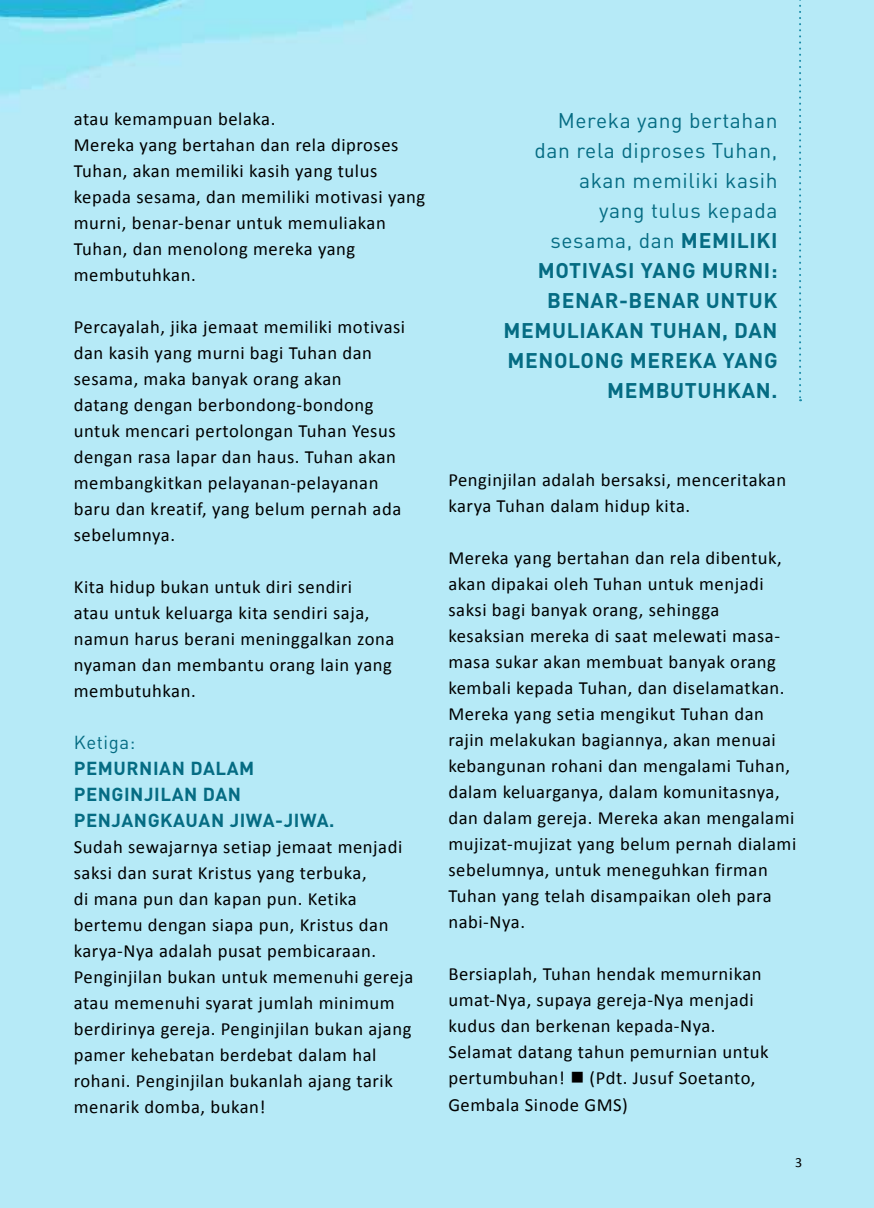
<style>
.page{position:relative;width:874px;height:1208px;background:#fff}
.page>*{position:absolute;margin:0;border:0;box-sizing:border-box;transform-origin:0 0}
.t1{font:700 21px/30px "DIN Pro";letter-spacing:.03em;color:#056c83;text-align:right}
.t2{font:18.6px/26px "Calibri";letter-spacing:.03em;color:#000}
.t3{font:700 18.6px/26px "DIN Pro";letter-spacing:.03em;color:#056c83}
.t4{font:18.6px "DIN Pro";letter-spacing:.03em;color:#056c83}
.t5{font:14px "Calibri";color:#000}
.s1{font-weight:400}
</style>
<div class="page">
<div style="left:0;top:0;width:873px;height:1208px;background:#b6eaf7"></div>
<svg style="left:798px;top:0;width:2px;height:401px"></svg>
<p class="t2" style="left:74px;top:105px;width:353px">atau kemampuan belaka.<br>Mereka yang bertahan dan rela diproses<br>Tuhan, akan memiliki kasih yang tulus kepada sesama, dan memiliki motivasi yang murni, benar-benar untuk memuliakan<br>Tuhan, dan menolong mereka yang membutuhkan.</p>
<p class="t2" style="left:74px;top:313px;width:333px">Percayalah, jika jemaat memiliki motivasi dan kasih yang murni bagi Tuhan dan sesama, maka banyak orang akan<br>datang dengan berbondong-bondong untuk mencari pertolongan Tuhan Yesus dengan rasa lapar dan haus. Tuhan akan membangkitkan pelayanan-pelayanan baru dan kreatif, yang belum pernah ada sebelumnya.</p>
<p class="t2" style="left:74px;top:573px;width:322px">Kita hidup bukan untuk diri sendiri<br>atau untuk keluarga kita sendiri saja, namun harus berani meninggalkan zona nyaman dan membantu orang lain yang membutuhkan.</p>
<p class="t4" style="left:74px;top:729px;width:63px">Ketiga:</p>
<p class="t3" style="left:74px;top:754px;width:262px">PEMURNIAN DALAM<br>PENGINJILAN DAN<br>PENJANGKAUAN JIWA-JIWA.</p>
<p class="t2" style="left:74px;top:833px;width:341px">Sudah sewajarnya setiap jemaat menjadi saksi dan surat Kristus yang terbuka,<br>di mana pun dan kapan pun. Ketika bertemu dengan siapa pun, Kristus dan karya-Nya adalah pusat pembicaraan.<br>Penginjilan bukan untuk memenuhi gereja atau memenuhi syarat jumlah minimum berdirinya gereja. Penginjilan bukan ajang pamer kehebatan berdebat dalam hal rohani. Penginjilan bukanlah ajang tarik menarik domba, bukan!</p>
<p class="t1" style="left:503px;top:104px;width:275px"><span class="s1">Mereka yang bertahan<br>dan rela diproses Tuhan, akan memiliki kasih<br>yang tulus kepada<br>sesama, dan</span> MEMILIKI<br>MOTIVASI YANG MURNI:<br>BENAR-BENAR UNTUK<br>MEMULIAKAN TUHAN, DAN<br>MENOLONG MEREKA YANG<br>MEMBUTUHKAN.</p>
<p class="t2" style="left:448px;top:467px;width:339px">Penginjilan adalah bersaksi, menceritakan karya Tuhan dalam hidup kita.</p>
<p class="t2" style="left:448px;top:545px;width:349px">Mereka yang bertahan dan rela dibentuk, akan dipakai oleh Tuhan untuk menjadi saksi bagi banyak orang, sehingga kesaksian mereka di saat melewati masa&shy;masa sukar akan membuat banyak orang kembali kepada Tuhan, dan diselamatkan.<br>Mereka yang setia mengikut Tuhan dan rajin melakukan bagiannya, akan menuai kebangunan rohani dan mengalami Tuhan, dalam keluarganya, dalam komunitasnya, dan dalam gereja. Mereka akan mengalami mujizat-mujizat yang belum pernah dialami sebelumnya, untuk meneguhkan firman Tuhan yang telah disampaikan oleh para nabi-Nya.</p>
<p class="t2" style="left:448px;top:961px;width:321px">Bersiaplah, Tuhan hendak memurnikan umat-Nya, supaya gereja-Nya menjadi kudus dan berkenan kepada-Nya.<br>Selamat datang tahun pemurnian untuk pertumbuhan! ■ (Pdt. Jusuf Soetanto, Gembala Sinode GMS)</p>
<p class="t5" style="left:794px;top:1153px;width:9px">3</p>
</div>
